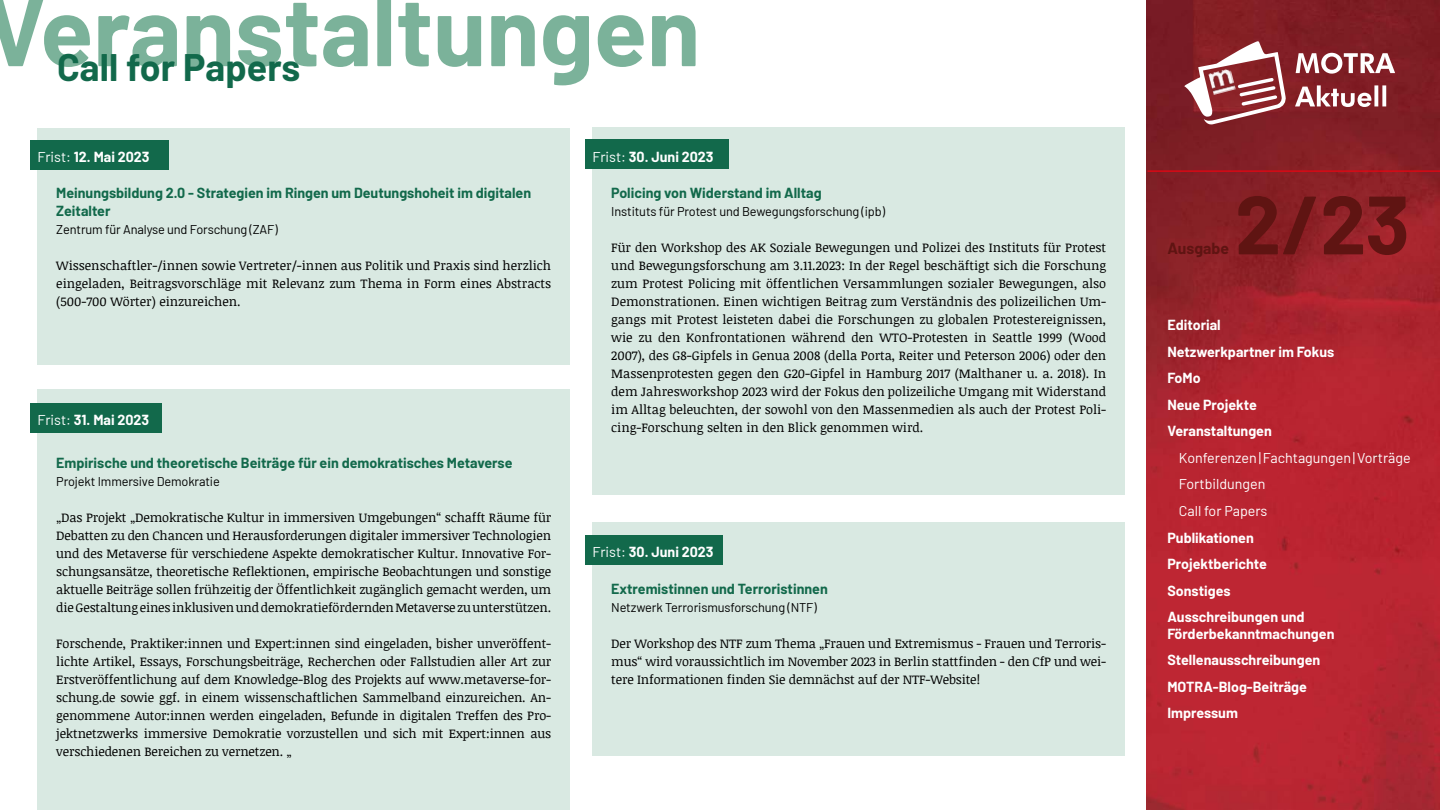
<style>
.page{position:relative;width:1440px;height:810px;background:#fff}
.page>*{position:absolute;margin:0;border:0;box-sizing:border-box;transform-origin:0 0}
.t1{font:700 97.5px "Barlow";color:#7bb29a}
.t2{font:700 82.5px "Barlow";color:#5f1412}
.t3{font:700 37.5px "Barlow";letter-spacing:.005em;color:#12694b}
.t4{font:700 15.75px "Barlow";color:#5f1412}
.t5{font:700 14.25px/26.5px "Barlow";color:#fff}
.t6{font:700 14.25px/18px "Barlow";color:#12694b}
.t7{font:14.25px/26.5px "Barlow";color:#fff}
.t8{font:12.75px/18px "Noticia Text";letter-spacing:-.01em;color:#000;text-align:justify}
.t9{font:12.75px "Barlow";letter-spacing:-.01em;color:#000}
.s1{font-weight:400}
</style>
<div class="page">
<img style="left:1147px;top:0;width:292px;height:809px">
<hr style="left:1148px;top:170px;width:292px;height:2px;background:#e30613">
<svg style="left:1295px;top:85px;width:91px;height:22px"></svg>
<svg style="left:1296px;top:53px;width:99px;height:21px"></svg>
<svg style="left:1184px;top:41px;width:102px;height:84px"></svg>
<img style="left:1208px;top:68px;width:28px;height:27px">
<div style="left:592px;top:522px;width:533px;height:234px;background:#d9e9e2"></div>
<div style="left:585px;top:536px;width:137px;height:29px;background:#12694b"></div>
<div style="left:38px;top:128px;width:532px;height:236px;background:#d9e9e2"></div>
<div style="left:30px;top:141px;width:139px;height:29px;background:#12694b"></div>
<div style="left:592px;top:128px;width:533px;height:367px;background:#d9e9e2"></div>
<div style="left:585px;top:140px;width:144px;height:29px;background:#12694b"></div>
<div style="left:38px;top:390px;width:532px;height:420px;background:#d9e9e2"></div>
<div style="left:30px;top:403px;width:132px;height:29px;background:#12694b"></div>
<h1 class="t1" style="left:-15px;top:-41px;width:716px">Veranstaltungen</h1>
<h3 class="t3" style="left:57px;top:40px;width:245px">Call for Papers</h3>
<p class="t5" style="left:38px;top:143px;width:113px"><span class="s1">Frist:</span> 12. Mai 2023</p>
<p class="t6" style="left:56px;top:183px;width:476px">Meinungsbildung 2.0 - Strategien im Ringen um Deutungshoheit im digitalen<br>Zeitalter</p>
<p class="t9" style="left:56px;top:220px;width:223px">Zentrum für Analyse und Forschung (ZAF)</p>
<p class="t8" style="left:56px;top:256px;width:497px">Wissenschaftler-/innen sowie Vertreter/-innen aus Politik und Praxis sind herzlich eingeladen, Beitragsvorschläge mit Relevanz zum Thema in Form eines Abstracts (500-700 Wörter) einzureichen.</p>
<p class="t5" style="left:38px;top:405px;width:113px"><span class="s1">Frist:</span> 31. Mai 2023</p>
<p class="t6" style="left:56px;top:453px;width:458px">Empirische und theoretische Beiträge für ein demokratisches Metaverse</p>
<p class="t9" style="left:56px;top:472px;width:165px">Projekt Immersive Demokratie</p>
<p class="t8" style="left:56px;top:508px;width:497px">„Das Projekt „Demokratische Kultur in immersiven Umgebungen“ schafft Räume für Debatten zu den Chancen und Herausforderungen digitaler immersiver Technologien und des Metaverse für verschiedene Aspekte demokratischer Kultur. Innovative For&shy;schungsansätze, theoretische Reflektionen, empirische Beobachtungen und sonstige aktuelle Beiträge sollen frühzeitig der Öffentlichkeit zugänglich gemacht werden, um die Gestaltung eines inklusiven und demokratiefördernden Metaverse zu unterstützen.</p>
<p class="t8" style="left:56px;top:634px;width:496px">Forschende, Praktiker:innen und Expert:innen sind eingeladen, bisher unveröffent&shy;lichte Artikel, Essays, Forschungsbeiträge, Recherchen oder Fallstudien aller Art zur Erstveröffentlichung auf dem Knowledge-Blog des Projekts auf www.metaverse-for&shy;schung.de sowie ggf. in einem wissenschaftlichen Sammelband einzureichen. An&shy;genommene Autor:innen werden eingeladen, Befunde in digitalen Treffen des Pro&shy;jektnetzwerks immersive Demokratie vorzustellen und sich mit Expert:innen aus verschiedenen Bereichen zu vernetzen. „</p>
<p class="t5" style="left:592px;top:142px;width:122px"><span class="s1">Frist:</span> 30. Juni 2023</p>
<p class="t6" style="left:611px;top:183px;width:212px">Policing von Widerstand im Alltag</p>
<p class="t9" style="left:611px;top:202px;width:275px">Instituts für Protest und Bewegungsforschung (ipb)</p>
<p class="t8" style="left:611px;top:238px;width:497px">Für den Workshop des AK Soziale Bewegungen und Polizei des Instituts für Protest und Bewegungsforschung am 3.11.2023: In der Regel beschäftigt sich die Forschung zum Protest Policing mit öffentlichen Versammlungen sozialer Bewegungen, also Demonstrationen. Einen wichtigen Beitrag zum Verständnis des polizeilichen Um&shy;gangs mit Protest leisteten dabei die Forschungen zu globalen Protestereignissen, wie zu den Konfrontationen während den WTO-Protesten in Seattle 1999 (Wood 2007), des G8-Gipfels in Genua 2008 (della Porta, Reiter und Peterson 2006) oder den Massenprotesten gegen den G20-Gipfel in Hamburg 2017 (Malthaner u. a. 2018). In dem Jahresworkshop 2023 wird der Fokus den polizeiliche Umgang mit Widerstand im Alltag beleuchten, der sowohl von den Massenmedien als auch der Protest Poli&shy;cing-Forschung selten in den Blick genommen wird.</p>
<p class="t5" style="left:592px;top:538px;width:122px"><span class="s1">Frist:</span> 30. Juni 2023</p>
<p class="t6" style="left:611px;top:579px;width:218px">Extremistinnen und Terroristinnen</p>
<p class="t9" style="left:611px;top:598px;width:207px">Netzwerk Terrorismusforschung (NTF)</p>
<p class="t8" style="left:611px;top:634px;width:496px">Der Workshop des NTF zum Thema „Frauen und Extremismus - Frauen und Terroris&shy;mus“ wird voraussichtlich im November 2023 in Berlin stattfinden - den CfP und wei&shy;tere Informationen finden Sie demnächst auf der NTF-Website!</p>
<p class="t4" style="left:1167px;top:237px;width:63px">Ausgabe</p>
<h2 class="t2" style="left:1235px;top:164px;width:176px">2/23</h2>
<p class="t5" style="left:1167px;top:311px;width:168px">Editorial<br>Netzwerkpartner im Fokus<br>FoMo<br>Neue Projekte<br>Veranstaltungen</p>
<p class="t7" style="left:1179px;top:443px;width:233px">Konferenzen|Fachtagungen|Vorträge<br>Fortbildungen<br>Call for Papers</p>
<p class="t5" style="left:1167px;top:523px;width:139px">Publikationen<br>Projektberichte<br>Sonstiges<br>Ausschreibungen und</p>
<p class="t5" style="left:1167px;top:619px;width:169px">Förderbekanntmachungen<br>Stellenausschreibungen<br>MOTRA-Blog-Beiträge<br>Impressum</p>
</div>
